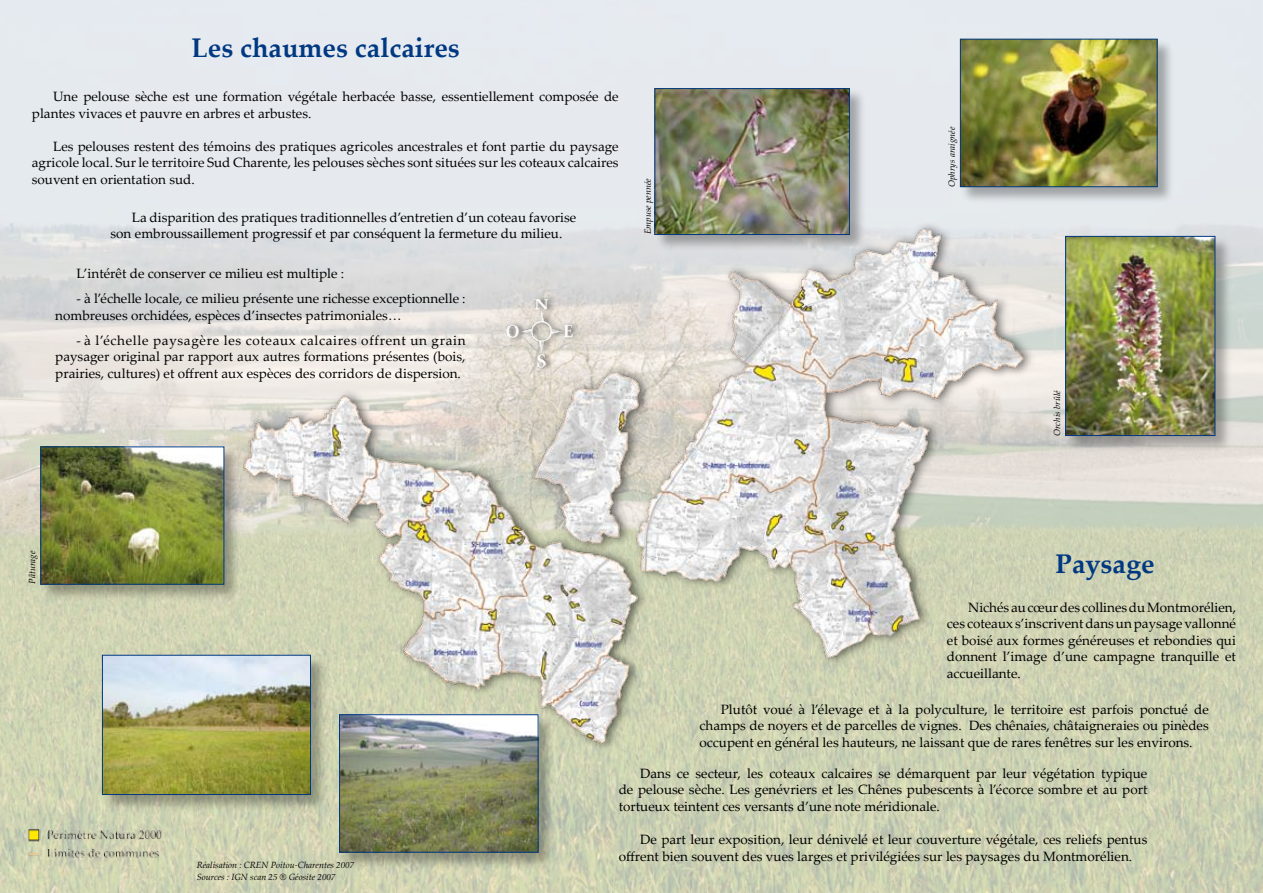
<style>
.page{position:relative;width:1263px;height:893px;background:#fff}
.page>*{position:absolute;margin:0;border:0;box-sizing:border-box;transform-origin:0 0}
.t1{font:700 27px "Palatino Linotype";color:#003882}
.t2{font:13.5px/16.5px "Palatino Linotype";color:#000;text-align:justify}
.t3{font:italic 9px/12px "Palatino Linotype";color:#000}
</style>
<div class="page">
<img style="left:0;top:0;width:1263px;height:893px">
<img style="left:226px;top:146px;width:811px;height:609px">
<img style="left:13px;top:807px;width:169px;height:63px">
<img style="left:489px;top:283px;width:98px;height:106px">
<div style="left:40px;top:446px;width:203px;height:157px;background:#000;opacity:.3"></div>
<img style="left:42px;top:448px;width:180px;height:135px">
<div style="left:40px;top:446px;width:184px;height:139px;border:1px solid #003882"></div>
<div style="left:1065px;top:235px;width:168px;height:219px;background:#000;opacity:.3"></div>
<img style="left:1067px;top:238px;width:146px;height:196px">
<div style="left:1065px;top:236px;width:150px;height:200px;border:1px solid #003882"></div>
<div style="left:339px;top:714px;width:218px;height:157px;background:#000;opacity:.3"></div>
<img style="left:341px;top:716px;width:195px;height:135px">
<div style="left:339px;top:714px;width:199px;height:139px;border:1px solid #003882"></div>
<div style="left:102px;top:654px;width:226px;height:158px;background:#000;opacity:.3"></div>
<img style="left:104px;top:657px;width:205px;height:136px">
<div style="left:102px;top:655px;width:209px;height:140px;border:1px solid #003882"></div>
<div style="left:959px;top:38px;width:216px;height:167px;background:#000;opacity:.3"></div>
<img style="left:962px;top:41px;width:193px;height:144px">
<div style="left:960px;top:39px;width:197px;height:148px;border:1px solid #003882"></div>
<div style="left:654px;top:88px;width:214px;height:164px;background:#000;opacity:.3"></div>
<img style="left:656px;top:90px;width:192px;height:143px">
<div style="left:654px;top:88px;width:196px;height:147px;border:1px solid #003882"></div>
<h1 class="t1" style="left:192px;top:29px;width:270px">Les chaumes calcaires</h1>
<p class="t2" style="left:32px;top:88px;width:588px;text-indent:21px">Une pelouse sèche est une formation végétale herbacée basse, essentiellement composée de plantes vivaces et pauvre en arbres et arbustes.</p>
<p class="t2" style="left:32px;top:137px;width:588px;text-indent:21px">Les pelouses restent des témoins des pratiques agricoles ancestrales et font partie du paysage agricole local. Sur le territoire Sud Charente, les pelouses sèches sont situées sur les coteaux calcaires souvent en orientation sud.</p>
<p class="t2" style="left:111px;top:209px;width:467px;text-indent:21px">La disparition des pratiques traditionnelles d’entretien d’un coteau favorise son embroussaillement progressif et par conséquent la fermeture du milieu.</p>
<p class="t2" style="left:77px;top:265px;width:269px">L’intérêt de conserver ce milieu est multiple :</p>
<p class="t2" style="left:55px;top:290px;width:412px;text-indent:21px">- à l’échelle locale, ce milieu présente une richesse exceptionnelle : nombreuses orchidées, espèces d’insectes patrimoniales…</p>
<p class="t2" style="left:55px;top:331px;width:412px;text-indent:21px">- à l’échelle paysagère les coteaux calcaires offrent un grain paysager original par rapport aux autres formations présentes (bois, prairies, cultures) et offrent aux espèces des corridors de dispersion.</p>
<p class="t3" style="left:641px;top:234px;width:58px;rotate:-90deg">Empuse pennée</p>
<p class="t3" style="left:26px;top:584px;width:34px;rotate:-90deg">Pâturage</p>
<p class="t3" style="left:945px;top:187px;width:62px;rotate:-90deg">Ophrys araignée</p>
<p class="t3" style="left:1051px;top:436px;width:47px;rotate:-90deg">Orchis brûlé</p>
<h1 class="t1" style="left:1055px;top:544px;width:100px">Paysage</h1>
<p class="t3" style="left:197px;top:859px;width:159px">Réalisation : CREN Poitou-Charentes 2007<br>Sources : IGN scan 25 ® Géosite 2007</p>
<p class="t2" style="left:947px;top:598px;width:291px;text-indent:21px">Nichés au cœur des collines du Montmorélien, ces coteaux s’inscrivent dans un paysage vallonné et boisé aux formes généreuses et rebondies qui donnent l’image d’une campagne tranquille et accueillante.</p>
<p class="t2" style="left:699px;top:700px;width:511px;text-indent:21px">Plutôt voué à l’élevage et à la polyculture, le territoire est parfois ponctué de champs de noyers et de parcelles de vignes. Des chênaies, châtaigneraies ou pinèdes occupent en général les hauteurs, ne laissant que de rares fenêtres sur les environs.</p>
<p class="t2" style="left:619px;top:765px;width:530px;text-indent:21px">Dans ce secteur, les coteaux calcaires se démarquent par leur végétation typique de pelouse sèche. Les genévriers et les Chênes pubescents à l’écorce sombre et au port tortueux teintent ces versants d’une note méridionale.</p>
<p class="t2" style="left:619px;top:831px;width:530px;text-indent:21px">De part leur exposition, leur dénivelé et leur couverture végétale, ces reliefs pentus offrent bien souvent des vues larges et privilégiées sur les paysages du Montmorélien.</p>
</div>
